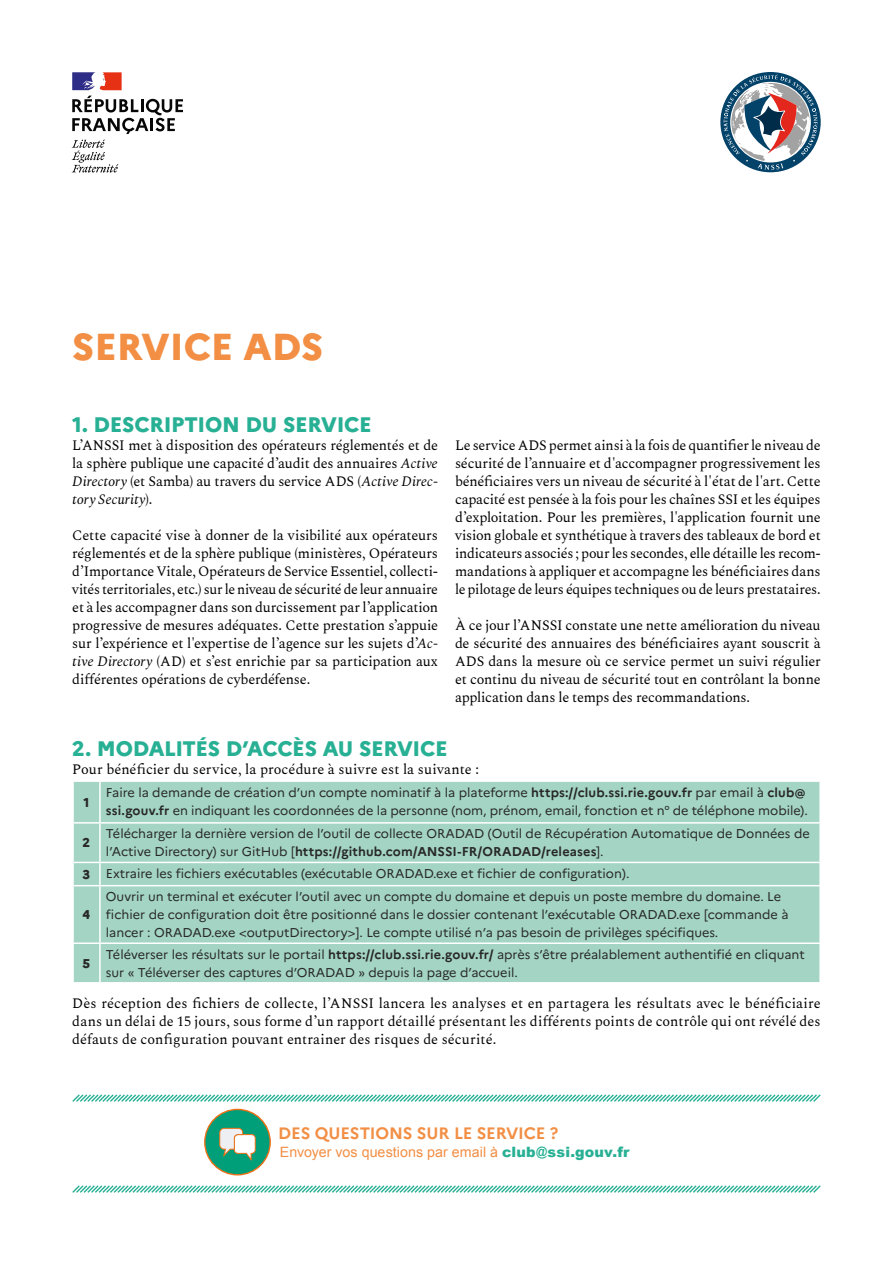
<style>
.page{position:relative;width:893px;height:1263px;background:#fff}
.page>*{position:absolute;margin:0;border:0;box-sizing:border-box;transform-origin:0 0}
.t1{font:800 37.5px "Marianne";color:#f28f45}
.t2{font:800 21px "Marianne";letter-spacing:-.015em;color:#28b094}
.t3{font:700 16.5px "Marianne";letter-spacing:-.01em;color:#f28f45}
.t4{font:14.25px/18px "Spectral";letter-spacing:-.01em;color:#000;text-align:justify}
.t5{font:14.25px "Arial";letter-spacing:.005em;color:#f28f45}
.t6{font:12.75px/18px "Marianne";color:#282827}
.t7{font:800 12.75px "Marianne";color:#282827}
.s1{font-style:italic}
.s2{font-weight:700}
.s3{font-weight:800}
.s4{font-weight:900;color:#28b094}
</style>
<div class="page">
<svg style="left:720px;top:72px;width:101px;height:100px"></svg>
<svg style="left:72px;top:96px;width:111px;height:38px"></svg>
<svg style="left:72px;top:72px;width:50px;height:18px"></svg>
<svg style="left:72px;top:140px;width:46px;height:33px"></svg>
<svg style="left:72px;top:1094px;width:749px;height:8px"></svg>
<svg style="left:72px;top:1185px;width:749px;height:8px"></svg>
<svg style="left:204px;top:1109px;width:67px;height:66px"></svg>
<div style="left:74px;top:782px;width:745px;height:200px;background:#a3d4c4"></div>
<hr style="left:99px;top:782px;width:2px;height:40px;background:#fff">
<hr style="left:72px;top:822px;width:28px;height:2px;background:#fff">
<hr style="left:100px;top:822px;width:721px;height:2px;background:#fff">
<hr style="left:99px;top:824px;width:2px;height:38px;background:#fff">
<svg style="left:74px;top:862px;width:26px;height:1px"></svg>
<hr style="left:100px;top:862px;width:721px;height:1px;background:#fff">
<hr style="left:99px;top:863px;width:2px;height:22px;background:#fff">
<svg style="left:74px;top:885px;width:26px;height:1px"></svg>
<hr style="left:100px;top:885px;width:721px;height:1px;background:#fff">
<hr style="left:99px;top:886px;width:2px;height:56px;background:#fff">
<hr style="left:72px;top:942px;width:28px;height:2px;background:#fff">
<hr style="left:100px;top:942px;width:721px;height:2px;background:#fff">
<hr style="left:99px;top:944px;width:2px;height:38px;background:#fff">
<h1 class="t1" style="left:72px;top:324px;width:252px">SERVICE ADS</h1>
<h2 class="t2" style="left:72px;top:412px;width:301px">1. DESCRIPTION DU SERVICE</h2>
<p class="t4" style="left:72px;top:436px;width:367px">L’ANSSI met à disposition des opérateurs réglementés et de la sphère publique une capacité d’audit des annuaires <span class="s1">Active Directory</span> (et Samba) au travers du service ADS (<span class="s1">Active Direc&shy;tory Security</span>).</p>
<p class="t4" style="left:72px;top:526px;width:367px">Cette capacité vise à donner de la visibilité aux opérateurs réglementés et de la sphère publique (ministères, Opérateurs d’Importance Vitale, Opérateurs de Service Essentiel, collecti&shy;vités territoriales, etc.) sur le niveau de sécurité de leur annuaire et à les accompagner dans son durcissement par l’application progressive de mesures adéquates. Cette prestation s’appuie sur l’expérience et l'expertise de l’agence sur les sujets d’<span class="s1">Ac&shy;tive Directory</span> (AD) et s’est enrichie par sa participation aux différentes opérations de cyberdéfense.</p>
<p class="t4" style="left:455px;top:436px;width:367px">Le service ADS permet ainsi à la fois de quantifier le niveau de sécurité de l’annuaire et d'accompagner progressivement les bénéficiaires vers un niveau de sécurité à l'état de l'art. Cette capacité est pensée à la fois pour les chaînes SSI et les équipes d’exploitation. Pour les premières, l'application fournit une vision globale et synthétique à travers des tableaux de bord et indicateurs associés ; pour les secondes, elle détaille les recom&shy;mandations à appliquer et accompagne les bénéficiaires dans le pilotage de leurs équipes techniques ou de leurs prestataires.</p>
<p class="t4" style="left:455px;top:616px;width:367px">À ce jour l’ANSSI constate une nette amélioration du niveau de sécurité des annuaires des bénéficiaires ayant souscrit à ADS dans la mesure où ce service permet un suivi régulier et continu du niveau de sécurité tout en contrôlant la bonne application dans le temps des recommandations.</p>
<h2 class="t2" style="left:72px;top:736px;width:377px">2. MODALITÉS D’ACCÈS AU SERVICE</h2>
<p class="t4" style="left:72px;top:760px;width:408px">Pour bénéficier du service, la procédure à suivre est la suivante :</p>
<p class="t7" style="left:84px;top:794px;width:7px">1</p>
<p class="t6" style="left:106px;top:783px;width:703px">Faire la demande de création d’un compte nominatif à la plateforme <span class="s2">https://club.ssi.rie.gouv.fr</span> par email à <span class="s2">club@ ssi.gouv.fr</span> en indiquant les coordonnées de la personne (nom, prénom, email, fonction et n° de téléphone mobile).</p>
<p class="t7" style="left:83px;top:835px;width:9px">2</p>
<p class="t6" style="left:106px;top:825px;width:705px">Télécharger la dernière version de l’outil de collecte ORADAD (Outil de Récupération Automatique de Données de l’Active Directory) sur GitHub [<span class="s2">https://github.com/ANSSI-FR/ORADAD/releases</span>].</p>
<p class="t6" style="left:83px;top:864px;width:548px"><span class="s3">3</span> Extraire les fichiers exécutables (exécutable ORADAD.exe et fichier de configuration).</p>
<p class="t7" style="left:83px;top:907px;width:9px">4</p>
<p class="t6" style="left:106px;top:888px;width:684px">Ouvrir un terminal et exécuter l’outil avec un compte du domaine et depuis un poste membre du domaine. Le fichier de configuration doit être positionné dans le dossier contenant l’exécutable ORADAD.exe [commande à lancer : ORADAD.exe &lt;outputDirectory&gt;]. Le compte utilisé n’a pas besoin de privilèges spécifiques.</p>
<p class="t7" style="left:83px;top:955px;width:9px">5</p>
<p class="t6" style="left:106px;top:945px;width:700px">Téléverser les résultats sur le portail <span class="s2">https://club.ssi.rie.gouv.fr/</span> après s’être préalablement authentifié en cliquant sur « Téléverser des captures d’ORADAD » depuis la page d’accueil.</p>
<p class="t4" style="left:72px;top:994px;width:750px">Dès réception des fichiers de collecte, l’ANSSI lancera les analyses et en partagera les résultats avec le bénéficiaire dans un délai de 15 jours, sous forme d’un rapport détaillé présentant les différents points de contrôle qui ont révélé des défauts de configuration pouvant entrainer des risques de sécurité.</p>
<p class="t3" style="left:278px;top:1122px;width:282px">DES QUESTIONS SUR LE SERVICE ?</p>
<p class="t5" style="left:280px;top:1142px;width:351px">Envoyer vos questions par email à <span class="s4">club@ssi.gouv.fr</span></p>
</div>
